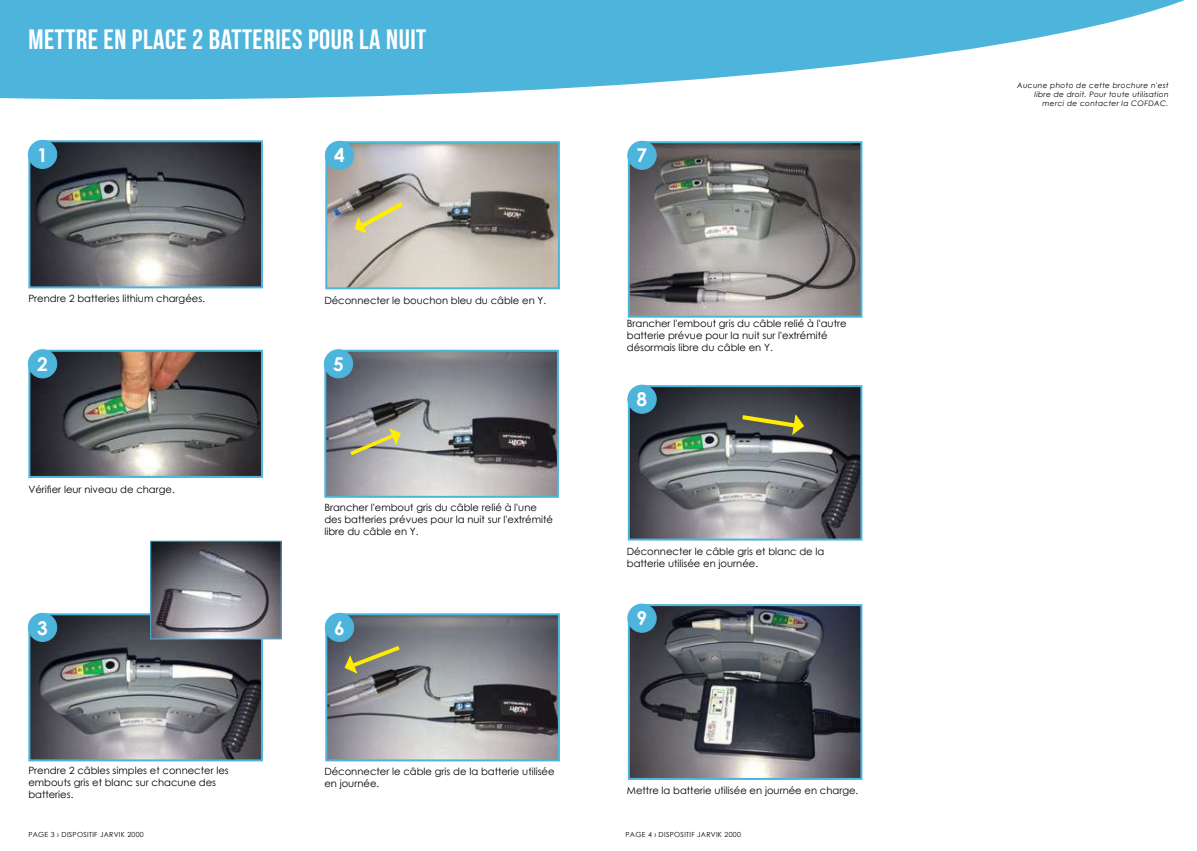
<style>
.page{position:relative;width:1197px;height:851px;background:#fff}
.page>*{position:absolute;margin:0;border:0;box-sizing:border-box;transform-origin:0 0}
.t1{font:28px "Bebas Neue";letter-spacing:.02em;color:#fff}
.t2{font:700 19px "Century Gothic";color:#fff}
.t3{font:10px/12px "Century Gothic";color:#000}
.t4{font:italic 7.5px/9px "Century Gothic";letter-spacing:.04em;color:#000;text-align:right}
.t5{font:7px "Century Gothic";letter-spacing:.04em;color:#000}
</style>
<div class="page">
<img style="left:31px;top:616px;width:229px;height:142px">
<div style="left:28px;top:613px;width:235px;height:148px;border:2px solid #4db4dc"></div>
<div style="left:13px;top:599px;width:28px;height:28px;background:#fff"></div>
<div style="left:28px;top:613px;width:29px;height:28px;background:#4db4dc;border-radius:50%"></div>
<div style="left:28px;top:612px;width:29px;height:30px;border:1px solid #4db4dc;border-radius:50%"></div>
<svg style="left:0;top:0;width:1185px;height:99px;fill:#4db4dc"></svg>
<img style="left:152px;top:542px;width:127px;height:95px">
<div style="left:150px;top:540px;width:131px;height:99px;border:1px solid #4db4dc"></div>
<img style="left:31px;top:143px;width:229px;height:142px">
<div style="left:28px;top:140px;width:235px;height:148px;border:2px solid #4db4dc"></div>
<div style="left:13px;top:126px;width:28px;height:28px;background:#fff"></div>
<div style="left:28px;top:140px;width:29px;height:28px;background:#4db4dc;border-radius:50%"></div>
<div style="left:28px;top:140px;width:29px;height:29px;border:1px solid #4db4dc;border-radius:50%"></div>
<img style="left:31px;top:352px;width:229px;height:123px">
<div style="left:28px;top:349px;width:235px;height:129px;border:2px solid #4db4dc"></div>
<div style="left:13px;top:335px;width:28px;height:29px;background:#fff"></div>
<div style="left:28px;top:349px;width:29px;height:29px;background:#4db4dc;border-radius:50%"></div>
<div style="left:28px;top:349px;width:29px;height:29px;border:1px solid #4db4dc;border-radius:50%"></div>
<img style="left:328px;top:616px;width:229px;height:142px">
<div style="left:325px;top:613px;width:235px;height:148px;border:2px solid #4db4dc"></div>
<div style="left:310px;top:599px;width:28px;height:28px;background:#fff"></div>
<div style="left:325px;top:613px;width:28px;height:28px;background:#4db4dc;border-radius:50%"></div>
<div style="left:325px;top:612px;width:29px;height:30px;border:1px solid #4db4dc;border-radius:50%"></div>
<svg style="left:344px;top:642px;width:60px;height:32px;background:#848469"></svg>
<img style="left:328px;top:144px;width:229px;height:142px">
<div style="left:325px;top:141px;width:235px;height:148px;border:2px solid #4db4dc"></div>
<div style="left:310px;top:127px;width:28px;height:28px;background:#fff"></div>
<div style="left:325px;top:141px;width:28px;height:28px;background:#4db4dc;border-radius:50%"></div>
<div style="left:325px;top:141px;width:29px;height:29px;border:1px solid #4db4dc;border-radius:50%"></div>
<svg style="left:354px;top:198px;width:53px;height:36px;background:#bfb68e"></svg>
<img style="left:327px;top:352px;width:229px;height:142px">
<div style="left:324px;top:349px;width:235px;height:148px;border:2px solid #4db4dc"></div>
<div style="left:309px;top:335px;width:28px;height:29px;background:#fff"></div>
<div style="left:324px;top:349px;width:28px;height:29px;background:#4db4dc;border-radius:50%"></div>
<div style="left:324px;top:349px;width:29px;height:29px;border:1px solid #4db4dc;border-radius:50%"></div>
<svg style="left:346px;top:427px;width:55px;height:31px;background:#adaa8d"></svg>
<img style="left:630px;top:144px;width:229px;height:170px">
<div style="left:627px;top:141px;width:235px;height:176px;border:2px solid #4db4dc"></div>
<div style="left:612px;top:127px;width:28px;height:28px;background:#fff"></div>
<div style="left:627px;top:141px;width:29px;height:28px;background:#4db4dc;border-radius:50%"></div>
<div style="left:627px;top:141px;width:29px;height:29px;border:1px solid #4db4dc;border-radius:50%"></div>
<img style="left:630px;top:388px;width:229px;height:149px">
<div style="left:627px;top:385px;width:235px;height:155px;border:2px solid #4db4dc"></div>
<div style="left:612px;top:371px;width:28px;height:28px;background:#fff"></div>
<div style="left:627px;top:385px;width:29px;height:28px;background:#4db4dc;border-radius:50%"></div>
<div style="left:627px;top:384px;width:29px;height:29px;border:1px solid #4db4dc;border-radius:50%"></div>
<svg style="left:737px;top:412px;width:68px;height:23px;background:#717045"></svg>
<img style="left:630px;top:607px;width:229px;height:169px">
<div style="left:627px;top:604px;width:235px;height:175px;border:2px solid #4db4dc"></div>
<div style="left:612px;top:590px;width:28px;height:28px;background:#fff"></div>
<div style="left:627px;top:604px;width:29px;height:28px;background:#4db4dc;border-radius:50%"></div>
<div style="left:627px;top:603px;width:29px;height:29px;border:1px solid #4db4dc;border-radius:50%"></div>
<h1 class="t1" style="left:28px;top:24px;width:399px">METTRE EN PLACE 2 BATTERIES POUR LA NUIT</h1>
<h2 class="t2" style="left:37px;top:140px;width:12px">1</h2>
<h2 class="t2" style="left:334px;top:141px;width:12px">4</h2>
<p class="t3" style="left:28px;top:292px;width:178px">Prendre 2 batteries lithium chargées.</p>
<p class="t3" style="left:324px;top:294px;width:223px">Déconnecter le bouchon bleu du câble en Y.</p>
<h2 class="t2" style="left:37px;top:349px;width:12px">2</h2>
<h2 class="t2" style="left:333px;top:349px;width:12px">5</h2>
<p class="t3" style="left:28px;top:483px;width:148px">Vérifier leur niveau de charge.</p>
<p class="t3" style="left:324px;top:500px;width:230px">Brancher l'embout gris du câble relié à l'une des batteries prévues pour la nuit sur l'extrémité libre du câble en Y.</p>
<h2 class="t2" style="left:37px;top:613px;width:12px">3</h2>
<h2 class="t2" style="left:334px;top:613px;width:12px">6</h2>
<p class="t3" style="left:28px;top:763px;width:202px">Prendre 2 câbles simples et connecter les embouts gris et blanc sur chacune des batteries.</p>
<p class="t3" style="left:324px;top:765px;width:232px">Déconnecter le câble gris de la batterie utilisée en journée.</p>
<h2 class="t2" style="left:636px;top:141px;width:12px">7</h2>
<p class="t3" style="left:626px;top:317px;width:221px">Brancher l'embout gris du câble relié à l'autre batterie prévue pour la nuit sur l'extrémité désormais libre du câble en Y.</p>
<h2 class="t2" style="left:636px;top:385px;width:12px">8</h2>
<p class="t3" style="left:626px;top:545px;width:199px">Déconnecter le câble gris et blanc de la batterie utilisée en journée.</p>
<h2 class="t2" style="left:636px;top:604px;width:12px">9</h2>
<p class="t3" style="left:626px;top:783px;width:233px">Mettre la batterie utilisée en journée en charge.</p>
<p class="t5" style="left:28px;top:829px;width:117px">PAGE 3 › DISPOSITIF JARVIK 2000</p>
<p class="t5" style="left:625px;top:829px;width:117px">PAGE 4 › DISPOSITIF JARVIK 2000</p>
<p class="t4" style="left:1016px;top:81px;width:153px">Aucune photo de cette brochure n'est libre de droit. Pour toute utilisation merci de contacter la COFDAC.</p>
</div>
